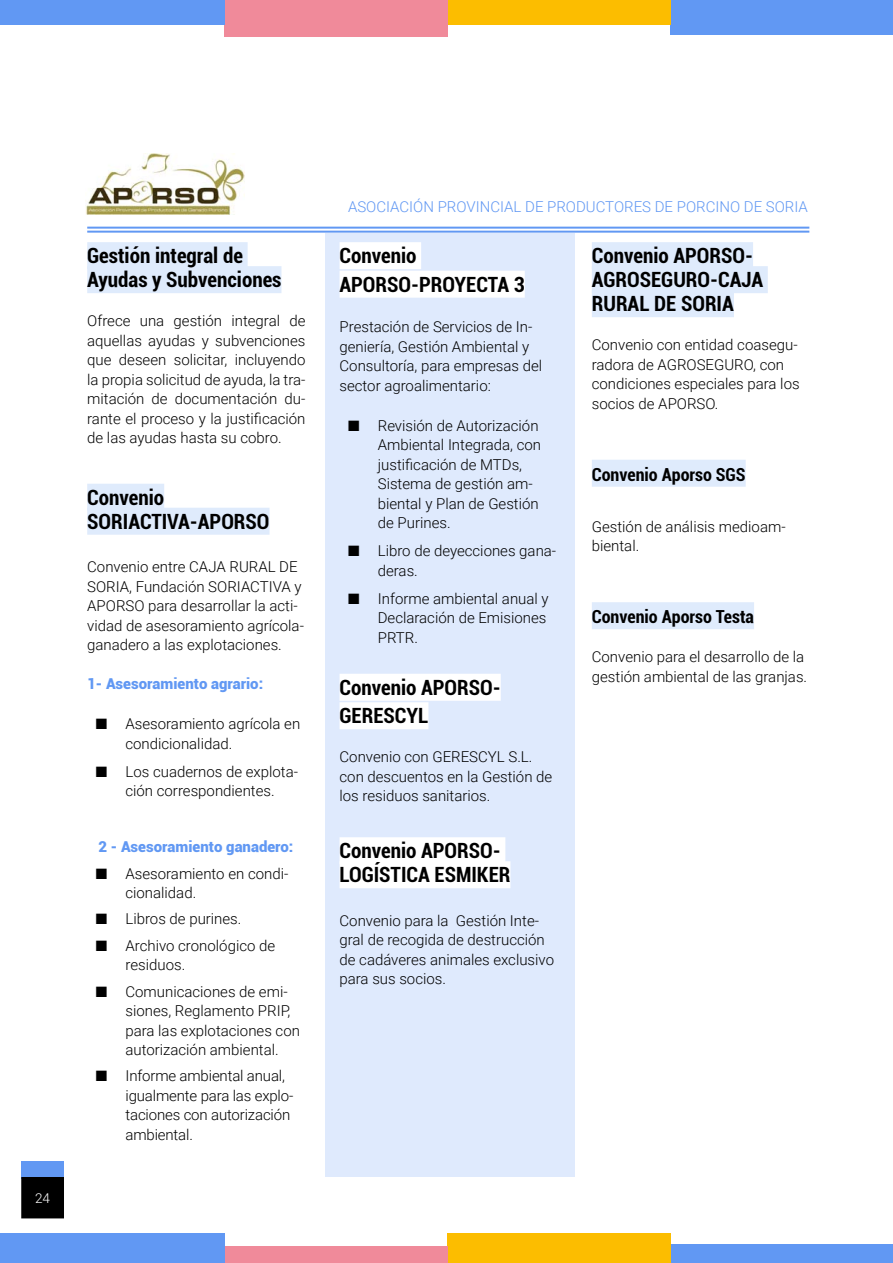
<style>
.page{position:relative;width:893px;height:1263px;background:#fff}
.page>*{position:absolute;margin:0;border:0;box-sizing:border-box;transform-origin:0 0}
.t1{font:700 condensed 21px/24px "Roboto";color:#000}
.t2{font:700 condensed 18px "Roboto";color:#000}
.t3{font:300 15px/19.5px "Roboto";color:#000}
.t4{font:300 15px "Roboto";color:#6198f3}
.t5{font:900 15px "Roboto";color:#6198f3}
.t6{font:300 13.5px "Roboto";color:#fff}
</style>
<div class="page">
<div style="left:21px;top:1161px;width:43px;height:17px;background:#6198f3"></div>
<div style="left:22px;top:1178px;width:41px;height:40px;background:#000"></div>
<div style="left:21px;top:1177px;width:43px;height:41px;border:1px solid #000"></div>
<div style="left:671px;top:0;width:222px;height:35px;background:#6198f3"></div>
<div style="left:671px;top:1244px;width:222px;height:19px;background:#6198f3"></div>
<div style="left:448px;top:0;width:223px;height:24px;background:#fcbd00"></div>
<div style="left:448px;top:1234px;width:223px;height:29px;background:#fcbd00"></div>
<div style="left:225px;top:0;width:223px;height:37px;background:#f08a9a"></div>
<div style="left:225px;top:1247px;width:223px;height:16px;background:#f08a9a"></div>
<div style="left:0;top:0;width:225px;height:24px;background:#6198f3"></div>
<div style="left:0;top:1234px;width:225px;height:29px;background:#6198f3"></div>
<div style="left:325px;top:233px;width:250px;height:944px;background:#dfeafd"></div>
<hr style="left:87px;top:227px;width:722px;height:2px;background:#6198f3">
<hr style="left:87px;top:231px;width:722px;height:2px;background:#6198f3">
<img style="left:85px;top:154px;width:160px;height:61px">
<div style="left:87px;top:242px;width:161px;height:27px;background:#dfebfc"></div>
<div style="left:87px;top:266px;width:194px;height:27px;background:#dfebfc"></div>
<div style="left:87px;top:484px;width:77px;height:27px;background:#dfebfc"></div>
<div style="left:87px;top:508px;width:183px;height:27px;background:#dfebfc"></div>
<div style="left:340px;top:242px;width:81px;height:27px;background:#fff"></div>
<div style="left:340px;top:271px;width:185px;height:27px;background:#fff"></div>
<div style="left:340px;top:674px;width:161px;height:27px;background:#fff"></div>
<div style="left:340px;top:702px;width:88px;height:27px;background:#fff"></div>
<div style="left:340px;top:837px;width:165px;height:27px;background:#fff"></div>
<div style="left:340px;top:861px;width:170px;height:27px;background:#fff"></div>
<div style="left:592px;top:242px;width:161px;height:27px;background:#dfebfc"></div>
<div style="left:592px;top:266px;width:176px;height:27px;background:#dfebfc"></div>
<div style="left:592px;top:290px;width:142px;height:27px;background:#dfebfc"></div>
<div style="left:592px;top:460px;width:154px;height:27px;background:#dfebfc"></div>
<div style="left:592px;top:602px;width:162px;height:27px;background:#dfebfc"></div>
<p class="t6" style="left:35px;top:1188px;width:16px">24</p>
<h1 class="t1" style="left:87px;top:243px;width:196px">Gestión integral de<br>Ayudas y Subvenciones</h1>
<p class="t3" style="left:87px;top:311px;width:220px;text-align:justify">Ofrece una gestión integral de aquellas ayudas y subvenciones que deseen solicitar, incluyendo la propia solicitud de ayuda, la tra&shy;mitación de documentación du&shy;rante el proceso y la justificación de las ayudas hasta su cobro.</p>
<h1 class="t1" style="left:87px;top:484px;width:184px">Convenio<br>SORIACTIVA-APORSO</h1>
<p class="t3" style="left:87px;top:557px;width:218px">Convenio entre CAJA RURAL DE<br>SORIA, Fundación SORIACTIVA y<br>APORSO para desarrollar la acti&shy;vidad de asesoramiento agrícola&shy;ganadero a las explotaciones.</p>
<p class="t5" style="left:87px;top:673px;width:177px">1- Asesoramiento agrario:</p>
<p class="t3" style="left:125px;top:714px;width:176px;text-indent:-30px">■ Asesoramiento agrícola en condicionalidad.</p>
<p class="t3" style="left:96px;top:761px;width:204px;text-align:center">■ Los cuadernos de explota&shy;ción correspondientes.</p>
<p class="t5" style="left:98px;top:836px;width:196px">2 - Asesoramiento ganadero:</p>
<p class="t3" style="left:125px;top:863px;width:164px;text-indent:-30px">■ Asesoramiento en condi&shy;cionalidad.</p>
<p class="t3" style="left:96px;top:909px;width:147px">■ Libros de purines.</p>
<p class="t3" style="left:125px;top:935px;width:151px;text-indent:-30px">■ Archivo cronológico de residuos.</p>
<p class="t3" style="left:125px;top:981px;width:176px;text-indent:-30px">■ Comunicaciones de emi&shy;siones, Reglamento PRIP, para las explotaciones con autorización ambiental.</p>
<p class="t3" style="left:125px;top:1066px;width:169px;text-indent:-30px">■ Informe ambiental anual, igualmente para las explo&shy;taciones con autorización ambiental.</p>
<p class="t4" style="left:348px;top:196px;width:461px">ASOCIACIÓN PROVINCIAL DE PRODUCTORES DE PORCINO DE SORIA</p>
<h1 class="t1" style="left:340px;top:241px;width:187px;line-height:28.5px">Convenio<br>APORSO-PROYECTA 3</h1>
<p class="t3" style="left:340px;top:317px;width:204px">Prestación de Servicios de In&shy;geniería, Gestión Ambiental y<br>Consultoría, para empresas del sector agroalimentario:</p>
<p class="t3" style="left:378px;top:415px;width:165px;text-indent:-30px">■ Revisión de Autorización<br>Ambiental Integrada, con justificación de MTDs,<br>Sistema de gestión am&shy;biental y Plan de Gestión de Purines.</p>
<p class="t3" style="left:378px;top:541px;width:180px;text-indent:-30px">■ Libro de deyecciones gana&shy;deras.</p>
<p class="t3" style="left:378px;top:588px;width:172px;text-indent:-30px">■ Informe ambiental anual y<br>Declaración de Emisiones<br>PRTR.</p>
<h1 class="t1" style="left:340px;top:672px;width:163px;line-height:28.5px">Convenio APORSO-<br>GERESCYL</h1>
<p class="t3" style="left:340px;top:747px;width:214px">Convenio con GERESCYL S.L. con descuentos en la Gestión de los residuos sanitarios.</p>
<h1 class="t1" style="left:340px;top:838px;width:172px">Convenio APORSO-<br>LOGÍSTICA ESMIKER</h1>
<p class="t3" style="left:340px;top:910px;width:216px">Convenio para la Gestión Inte&shy;gral de recogida de destrucción de cadáveres animales exclusivo para sus socios.</p>
<h1 class="t1" style="left:592px;top:243px;width:173px">Convenio APORSO-<br>AGROSEGURO-CAJA<br>RURAL DE SORIA</h1>
<p class="t3" style="left:592px;top:335px;width:209px">Convenio con entidad coasegu&shy;radora de AGROSEGURO, con condiciones especiales para los socios de APORSO.</p>
<p class="t2" style="left:592px;top:462px;width:155px">Convenio Aporso SGS</p>
<p class="t3" style="left:592px;top:516px;width:195px">Gestión de análisis medioam&shy;biental.</p>
<p class="t2" style="left:592px;top:604px;width:164px">Convenio Aporso Testa</p>
<p class="t3" style="left:592px;top:647px;width:217px">Convenio para el desarrollo de la gestión ambiental de las granjas.</p>
</div>
